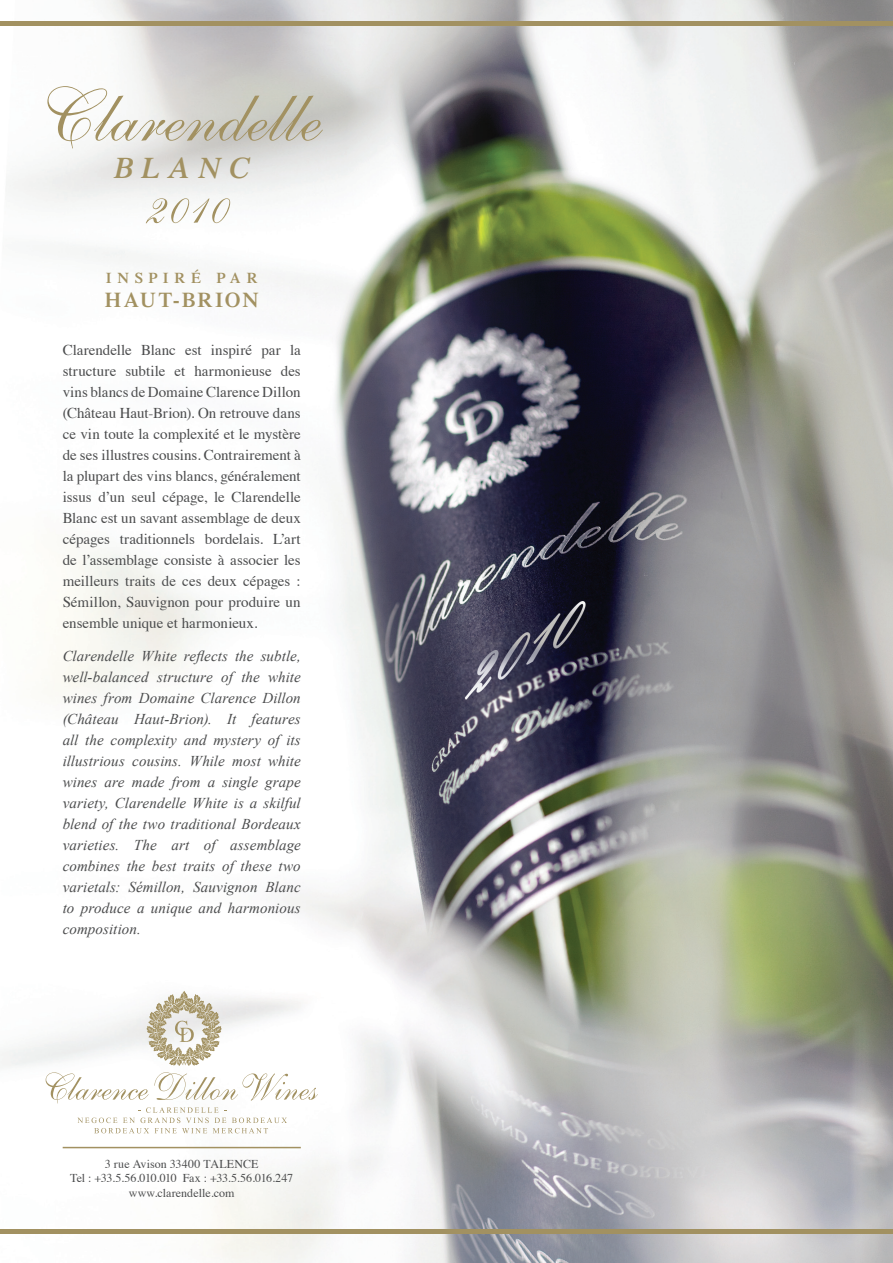
<style>
.page{position:relative;width:893px;height:1263px;background:#fff}
.page>*{position:absolute;margin:0;border:0;box-sizing:border-box;transform-origin:0 0}
.t1{font:75px "Shelley Allegro Script";letter-spacing:-.005em;color:#a29161}
.t2{font:51.9px "Shelley Allegro Script";color:#a29161}
.t3{font:italic 600 29.7px "Times";letter-spacing:.275em;color:#a29161}
.t4{font:600 21px "Times";letter-spacing:.095em;color:#a29161}
.t5{font:15px/21px "Times";color:#4b4c4d;text-align:justify}
.t6{font:italic 15px/21px "Times New Roman";letter-spacing:.01em;color:#4b4c4d;text-align:justify}
.t7{font:600 15px "Times";letter-spacing:.375em;color:#a29161}
.t8{font:12px/14.4px "Times";letter-spacing:.005em;color:#4b4c4d;text-align:center}
</style>
<div class="page">
<img style="left:0;top:0;width:893px;height:1263px">
<hr style="left:0;top:1229px;width:893px;height:4px;background:#a29161">
<div style="left:0;top:21px;width:893px;height:5px;background:#a29161"></div>
<svg style="left:146px;top:991px;width:76px;height:75px"></svg>
<svg style="left:46px;top:1072px;width:272px;height:61px"></svg>
<hr style="left:63px;top:1147px;width:238px;height:1px;background:#a29161">
<h1 class="t1" style="left:42px;top:72px;width:280px">Clarendelle</h1>
<h3 class="t3" style="left:114px;top:151px;width:138px">BLANC</h3>
<h2 class="t2" style="left:145px;top:175px;width:85px">2010</h2>
<p class="t7" style="left:106px;top:269px;width:153px">INSPIRÉ PAR</p>
<h3 class="t4" style="left:105px;top:287px;width:155px">HAUT-BRION</h3>
<p class="t5" style="left:63px;top:338px;width:240px">Clarendelle Blanc est inspiré par la structure subtile et harmonieuse des vins blancs de Domaine Clarence Dillon (Château Haut-Brion). On retrouve dans ce vin toute la complexité et le mystère de ses illustres cousins. Contrairement à la plupart des vins blancs, généralement issus d’un seul cépage, le Clarendelle Blanc est un savant assemblage de deux cépages traditionnels bordelais. L’art de l’assemblage consiste à associer les meilleurs traits de ces deux cépages :<br>Sémillon, Sauvignon pour produire un ensemble unique et harmonieux.</p>
<p class="t6" style="left:63px;top:646px;width:240px">Clarendelle White reflects the subtle, well-balanced structure of the white wines from Domaine Clarence Dillon (Château Haut-Brion). It features all the complexity and mystery of its illustrious cousins. While most white wines are made from a single grape variety, Clarendelle White is a skilful blend of the two traditional Bordeaux varieties. The art of assemblage combines the best traits of these two varietals: Sémillon, Sauvignon Blanc to produce a unique and harmonious composition.</p>
<p class="t8" style="left:70px;top:1155px;width:225px">3 rue Avison 33400 TALENCE<br>Tel : +33.5.56.010.010 Fax : +33.5.56.016.247 www.clarendelle.com</p>
</div>
